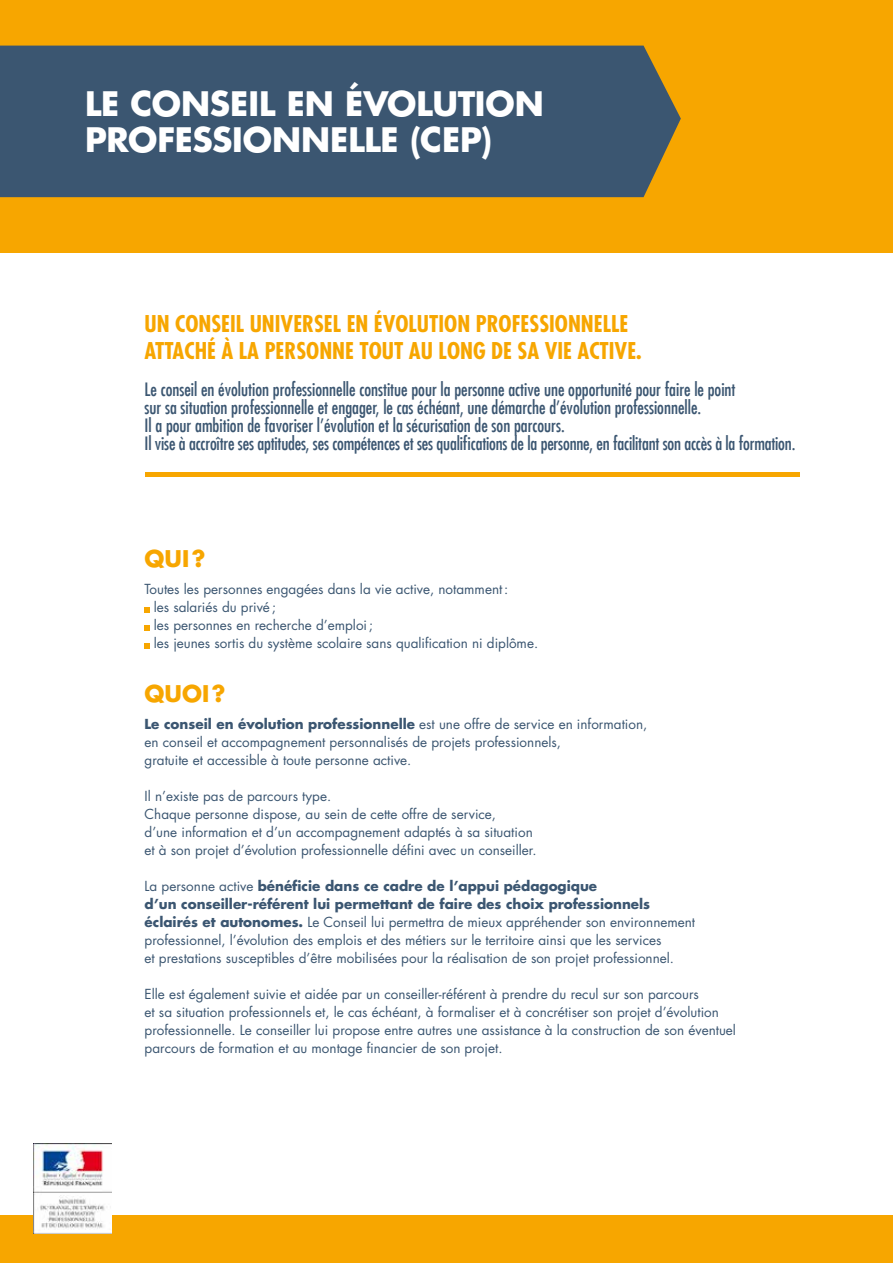
<style>
.page{position:relative;width:893px;height:1263px;background:#fff}
.page>*{position:absolute;margin:0;border:0;box-sizing:border-box;transform-origin:0 0}
.t1{font:700 33px/36px "Futura LT";letter-spacing:-.005em;color:#fff}
.t2{font:700 condensed 22.5px/27px "Futura LT";color:#f7a600}
.t3{font:700 22.5px "Futura LT";color:#f7a600}
.t4{font:condensed 18px/18px "Futura LT";color:#3b5671}
.t5{font:13.5px/18px "Futura LT";color:#3b5671}
.s1{font-size:15px;color:#fff}
.s2{font-weight:700}
</style>
<div class="page">
<div style="left:0;top:0;width:893px;height:252px;background:#f7a600"></div>
<div style="left:0;top:1215px;width:893px;height:48px;background:#f7a600"></div>
<svg style="left:145px;top:607px;width:5px;height:5px"></svg>
<svg style="left:145px;top:625px;width:5px;height:5px"></svg>
<svg style="left:145px;top:643px;width:5px;height:5px"></svg>
<div style="left:0;top:46px;width:681px;height:151px;background:#3b5671"></div>
<img style="left:33px;top:1143px;width:78px;height:90px">
<hr style="left:145px;top:473px;width:654px;height:4px;background:#f7a600">
<h1 class="t1" style="left:85px;top:85px;width:460px">LE CONSEIL EN ÉVOLUTION<br>PROFESSIONNELLE (CEP)</h1>
<h2 class="t2" style="left:145px;top:310px;width:547px">UN CONSEIL UNIVERSEL EN ÉVOLUTION PROFESSIONNELLE<br>ATTACHÉ À LA PERSONNE TOUT AU LONG DE SA VIE ACTIVE. <span class="s1">ACTIVE.</span></h2>
<p class="t4" style="left:145px;top:380px;width:652px">Le conseil en évolution professionnelle constitue pour la personne active une opportunité pour faire le point<br>sur sa situation professionnelle et engager, le cas échéant, une démarche d’évolution professionnelle.<br>Il a pour ambition de favoriser l’évolution et la sécurisation de son parcours.<br>Il vise à accroître ses aptitudes, ses compétences et ses qualifications de la personne, en facilitant son accès à la formation.</p>
<h2 class="t3" style="left:145px;top:544px;width:62px">QUI?</h2>
<p class="t5" style="left:154px;top:580px;width:386px;text-indent:-9px">Toutes les personnes engagées dans la vie active, notamment:<br>les salariés du privé;<br>les personnes en recherche d’emploi;<br>les jeunes sortis du système scolaire sans qualification ni diplôme.</p>
<h2 class="t3" style="left:145px;top:679px;width:82px">QUOI?</h2>
<p class="t5" style="left:145px;top:715px;width:504px"><span class="s2">Le conseil en évolution professionnelle</span> est une offre de service en information, en conseil et accompagnement personnalisés de projets professionnels,<br>gratuite et accessible à toute personne active.</p>
<p class="t5" style="left:145px;top:787px;width:394px">Il n’existe pas de parcours type.<br>Chaque personne dispose, au sein de cette offre de service,<br>d’une information et d’un accompagnement adaptés à sa situation et à son projet d’évolution professionnelle défini avec un conseiller.</p>
<p class="t5" style="left:145px;top:877px;width:552px">La personne active <span class="s2">bénéficie dans ce cadre de l’appui pédagogique<br>d’un conseiller-référent lui permettant de faire des choix professionnels éclairés et autonomes.</span> Le Conseil lui permettra de mieux appréhender son environnement professionnel, l’évolution des emplois et des métiers sur le territoire ainsi que les services<br>et prestations susceptibles d’être mobilisées pour la réalisation de son projet professionnel.</p>
<p class="t5" style="left:145px;top:985px;width:593px">Elle est également suivie et aidée par un conseiller-référent à prendre du recul sur son parcours<br>et sa situation professionnels et, le cas échéant, à formaliser et à concrétiser son projet d’évolution professionnelle. Le conseiller lui propose entre autres une assistance à la construction de son éventuel parcours de formation et au montage financier de son projet.</p>
</div>
